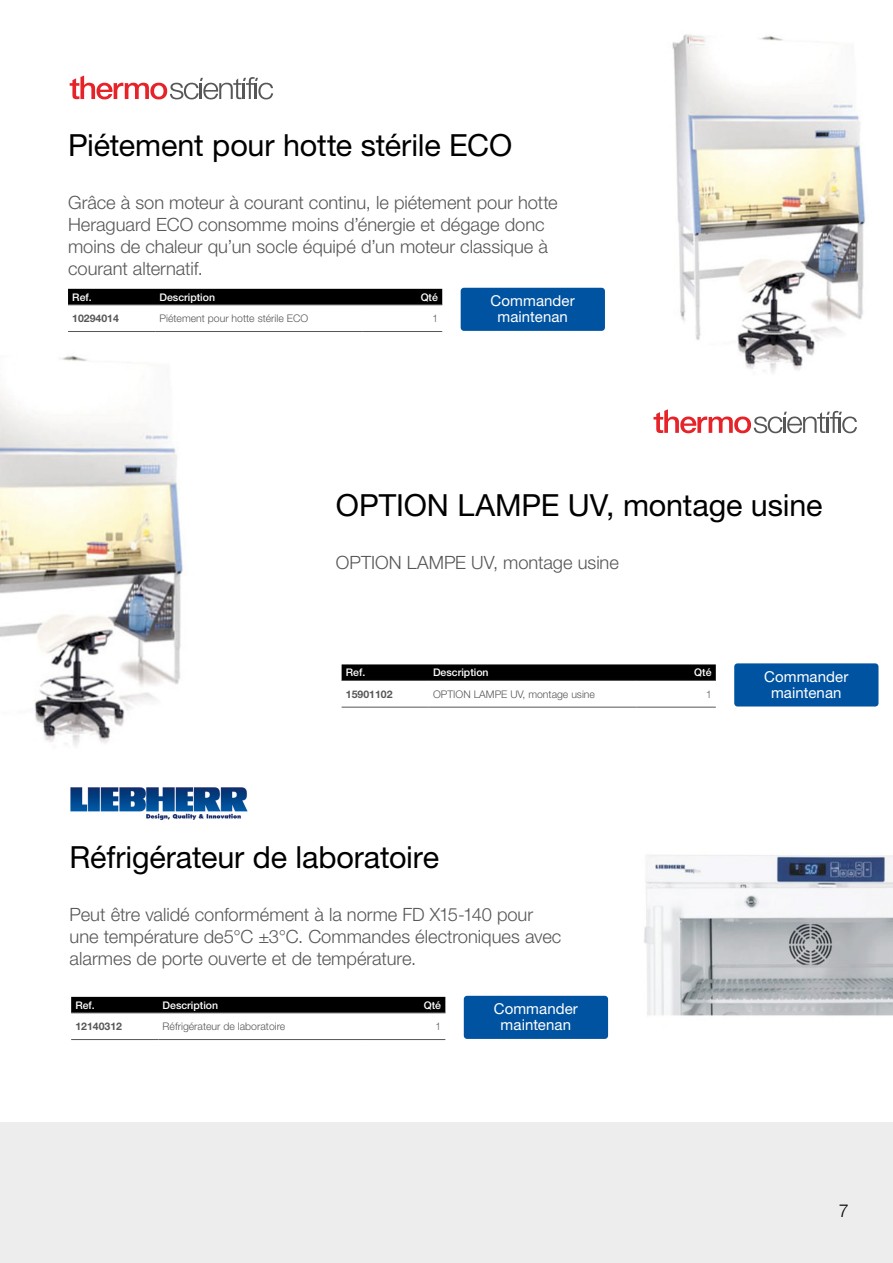
<style>
.page{position:relative;width:893px;height:1263px;background:#fff}
.page>*{position:absolute;margin:0;border:0;box-sizing:border-box;transform-origin:0 0}
.Headline{font:30.45px "Helvetica Neue LT Std";letter-spacing:-.005em;color:#000}
.Headline-2{font:300 18.3px/21.9px "Helvetica Neue LT Std";color:#575756}
.t1{font:300 18px "Helvetica Neue";color:#000}
.Headline-3{font:15px/16.5px "Helvetica Neue LT Std";letter-spacing:.005em;color:#fff;text-align:center}
.TAB_ref{font:300 10.5px "Helvetica Neue LT Std";color:#575756}
.TAB_entete{font:500 10.5px "Helvetica Neue LT Std";color:#fff}
.TAB_ref-2{font:700 10.5px "Helvetica Neue LT Std";color:#575756}
.TAB_texte{font:300 10.5px "Helvetica Neue LT Std";color:#575756;scale:.95 1}
</style>
<div class="page">
<img style="left:644px;top:855px;width:249px;height:161px">
<img style="left:70px;top:787px;width:178px;height:34px">
<img style="left:672px;top:34px;width:194px;height:339px">
<img style="left:0;top:355px;width:183px;height:391px">
<div style="left:0;top:1123px;width:893px;height:140px;background:#ededed"></div>
<svg style="left:70px;top:76px;width:203px;height:23px"></svg>
<svg style="left:653px;top:409px;width:204px;height:24px"></svg>
<div style="left:68px;top:289px;width:374px;height:16px;background:#000"></div>
<hr style="left:68px;top:305px;width:87px;height:1px;background:#575756">
<hr style="left:363px;top:305px;width:79px;height:1px;background:#575756">
<hr style="left:155px;top:305px;width:208px;height:1px;background:#575756">
<hr style="left:68px;top:331px;width:87px;height:1px;background:#575756">
<hr style="left:363px;top:331px;width:79px;height:1px;background:#575756">
<hr style="left:155px;top:331px;width:208px;height:1px;background:#575756">
<div style="left:342px;top:664px;width:374px;height:16px;background:#000"></div>
<hr style="left:342px;top:680px;width:87px;height:1px;background:#575756">
<hr style="left:636px;top:680px;width:80px;height:1px;background:#575756">
<hr style="left:429px;top:680px;width:207px;height:1px;background:#575756">
<hr style="left:342px;top:707px;width:87px;height:1px;background:#575756">
<hr style="left:636px;top:707px;width:80px;height:1px;background:#575756">
<hr style="left:429px;top:707px;width:207px;height:1px;background:#575756">
<div style="left:71px;top:997px;width:374px;height:15px;background:#000"></div>
<hr style="left:71px;top:1012px;width:87px;height:1px;background:#575756">
<hr style="left:366px;top:1012px;width:79px;height:1px;background:#575756">
<hr style="left:158px;top:1012px;width:208px;height:1px;background:#575756">
<hr style="left:71px;top:1039px;width:87px;height:1px;background:#575756">
<hr style="left:366px;top:1039px;width:79px;height:1px;background:#575756">
<hr style="left:158px;top:1039px;width:208px;height:1px;background:#575756">
<div style="left:461px;top:288px;width:144px;height:43px;background:#0053a1;border-radius:3px"></div>
<div style="left:734px;top:663px;width:144px;height:43px;background:#0053a1;border-radius:3px"></div>
<div style="left:464px;top:996px;width:144px;height:43px;background:#0053a1;border-radius:3px"></div>
<p class="Headline" style="left:68px;top:127px;width:446px">Piétement pour hotte stérile ECO</p>
<p class="Headline-2" style="left:68px;top:191px;width:491px">Grâce à son moteur à courant continu, le piétement pour hotte Heraguard ECO consomme moins d’énergie et dégage donc moins de chaleur qu’un socle équipé d’un moteur classique à courant alternatif.</p>
<p class="TAB_entete" style="left:72px;top:291px;width:21px">Ref.</p>
<p class="TAB_entete" style="left:159px;top:291px;width:57px">Description</p>
<p class="TAB_entete" style="left:421px;top:291px;width:19px">Qté</p>
<p class="TAB_ref-2" style="left:72px;top:312px;width:48px">10294014</p>
<p class="TAB_ref" style="left:159px;top:312px;width:150px">Piétement pour hotte stérile ECO</p>
<p class="TAB_texte" style="left:432px;top:312px;width:7px">1</p>
<p class="Headline-3" style="left:491px;top:292px;width:86px">Commander maintenan</p>
<p class="Headline" style="left:336px;top:487px;width:488px">OPTION LAMPE UV, montage usine</p>
<p class="Headline-2" style="left:336px;top:551px;width:285px">OPTION LAMPE UV, montage usine</p>
<p class="TAB_entete" style="left:346px;top:666px;width:21px">Ref.</p>
<p class="TAB_entete" style="left:433px;top:666px;width:57px">Description</p>
<p class="TAB_entete" style="left:694px;top:666px;width:19px">Qté</p>
<p class="TAB_ref-2" style="left:346px;top:687px;width:48px">15901102</p>
<p class="TAB_ref" style="left:433px;top:687px;width:164px">OPTION LAMPE UV, montage usine</p>
<p class="TAB_texte" style="left:706px;top:687px;width:7px">1</p>
<p class="Headline-3" style="left:764px;top:668px;width:86px">Commander maintenan</p>
<p class="Headline" style="left:70px;top:839px;width:371px">Réfrigérateur de laboratoire</p>
<p class="Headline-2" style="left:70px;top:903px;width:493px">Peut être validé conformément à la norme FD X15-140 pour une température de5°C ±3°C. Commandes électroniques avec alarmes de porte ouverte et de température.</p>
<p class="TAB_entete" style="left:75px;top:998px;width:21px">Ref.</p>
<p class="TAB_entete" style="left:163px;top:998px;width:57px">Description</p>
<p class="TAB_entete" style="left:424px;top:998px;width:19px">Qté</p>
<p class="TAB_ref-2" style="left:75px;top:1020px;width:48px">12140312</p>
<p class="TAB_ref" style="left:163px;top:1020px;width:124px">Réfrigérateur de laboratoire</p>
<p class="TAB_texte" style="left:436px;top:1020px;width:7px">1</p>
<p class="Headline-3" style="left:494px;top:1000px;width:86px">Commander maintenan</p>
<p class="t1" style="left:839px;top:1196px;width:12px">7</p>
</div>
